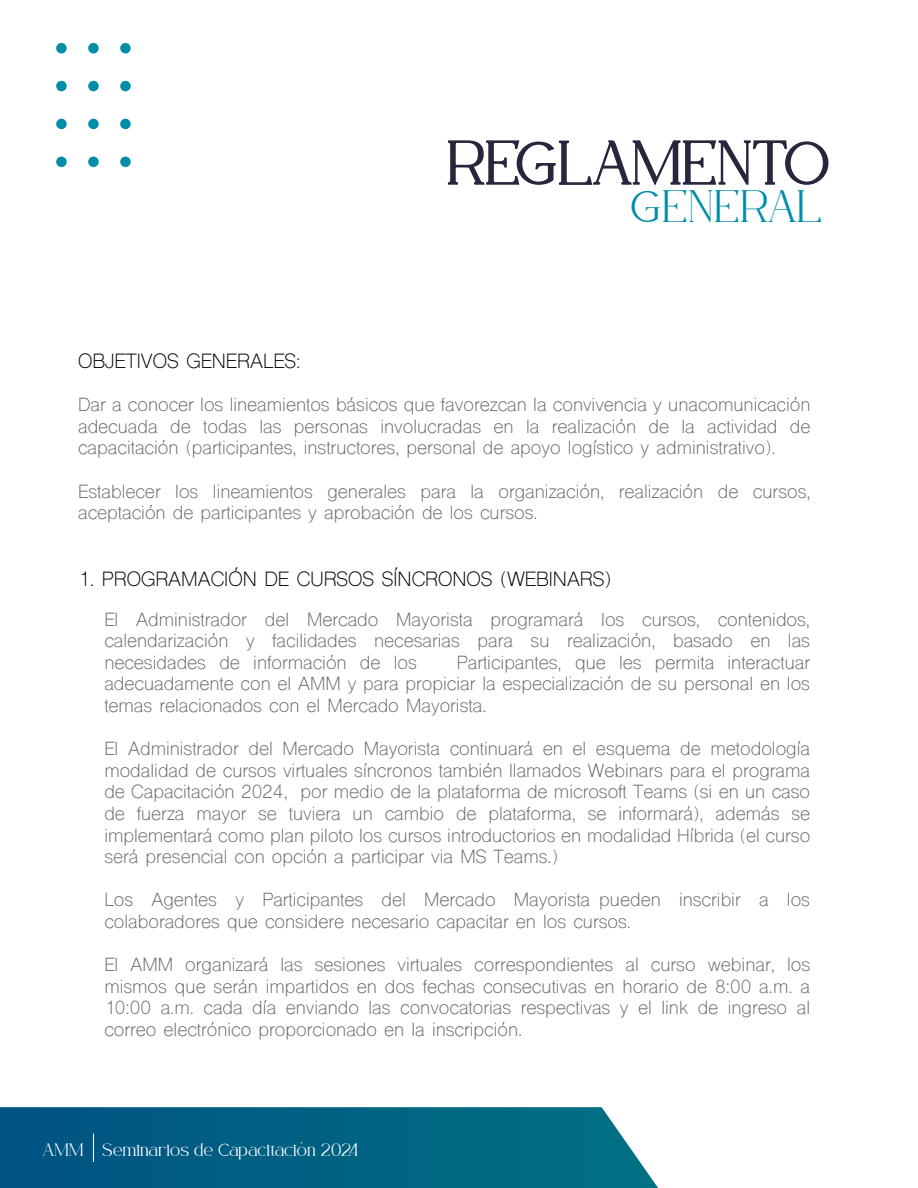
<style>
.page{position:relative;width:918px;height:1188px;background:#fff}
.page>*{position:absolute;margin:0;border:0;box-sizing:border-box;transform-origin:0 0}
.t1{font:100 61.2px "Fogie";color:#26263d}
.t2{font:100 45.3px "Fogie";color:#008ea7}
.t3{font:19.5px "Shree Dev 0714";color:#000}
.t4{font:18px/21.6px "Shree Dev 0714";color:#656565;text-align:justify}
.t5{font:100 18px "Fogie";letter-spacing:-.01em;color:#fff}
.s1{font-size:18px}
</style>
<div class="page">
<svg style="left:0;top:1107px;width:658px;height:81px;background:#0b6888"></svg>
<svg style="left:93px;top:1134px;width:1px;height:28px"></svg>
<div style="left:56px;top:43px;width:11px;height:10px;background:#008ea7;border-radius:50%"></div>
<div style="left:88px;top:43px;width:11px;height:10px;background:#008ea7;border-radius:50%"></div>
<div style="left:120px;top:43px;width:11px;height:10px;background:#008ea7;border-radius:50%"></div>
<div style="left:56px;top:81px;width:11px;height:10px;background:#008ea7;border-radius:50%"></div>
<div style="left:88px;top:81px;width:11px;height:10px;background:#008ea7;border-radius:50%"></div>
<div style="left:120px;top:81px;width:11px;height:10px;background:#008ea7;border-radius:50%"></div>
<div style="left:56px;top:119px;width:11px;height:10px;background:#008ea7;border-radius:50%"></div>
<div style="left:88px;top:119px;width:11px;height:10px;background:#008ea7;border-radius:50%"></div>
<div style="left:120px;top:119px;width:11px;height:10px;background:#008ea7;border-radius:50%"></div>
<div style="left:56px;top:157px;width:11px;height:10px;background:#008ea7;border-radius:50%"></div>
<div style="left:88px;top:157px;width:11px;height:10px;background:#008ea7;border-radius:50%"></div>
<div style="left:120px;top:157px;width:11px;height:10px;background:#008ea7;border-radius:50%"></div>
<svg style="left:447px;top:140px;width:382px;height:46px"></svg>
<h1 class="t1" style="left:447px;top:136px;width:385px">REGLAMENTO</h1>
<h2 class="t2" style="left:630px;top:187px;width:195px">GENERAL</h2>
<p class="t3" style="left:78px;top:349px;width:224px">OBJETIVOS GENERALES<span class="s1">:</span></p>
<p class="t4" style="left:78px;top:396px;width:734px">Dar a conocer los lineamientos básicos que favorezcan la convivencia y unacomunicación adecuada de todas las personas involucradas en la realización de la actividad de capacitación (participantes, instructores, personal de apoyo logístico y administrativo).</p>
<p class="t4" style="left:78px;top:482px;width:734px">Establecer los lineamientos generales para la organización, realización de cursos, aceptación de participantes y aprobación de los cursos.</p>
<p class="t3" style="left:78px;top:567px;width:535px">1. PROGRAMACIÓN DE CURSOS SÍNCRONOS (WEBINARS)</p>
<p class="t4" style="left:104px;top:610px;width:707px">El Administrador del Mercado Mayorista programará los cursos, contenidos, calendarización y facilidades necesarias para su realización, basado en las necesidades de información de los</p>
<p class="t4" style="left:104px;top:654px;width:707px;text-indent:352px">Participantes, que les permita interactuar adecuadamente con el AMM y para propiciar la especialización de su personal en los temas relacionados con el Mercado Mayorista.</p>
<p class="t4" style="left:104px;top:740px;width:707px">El Administrador del Mercado Mayorista continuará en el esquema de metodología modalidad de cursos virtuales síncronos también llamados Webinars para el programa de Capacitación 2024, por medio de la plataforma de microsoft Teams (si en un caso de fuerza mayor se tuviera un cambio de plataforma, se informará), además se implementará como plan piloto los cursos introductorios en modalidad Híbrida (el curso será presencial con opción a participar via MS Teams.)</p>
<p class="t4" style="left:104px;top:891px;width:707px">Los Agentes y Participantes del Mercado Mayorista pueden inscribir a los colaboradores que considere necesario capacitar en los cursos.</p>
<p class="t4" style="left:104px;top:956px;width:707px">El AMM organizará las sesiones virtuales correspondientes al curso webinar, los mismos que serán impartidos en dos fechas consecutivas en horario de 8:00 a.m. a 10:00 a.m. cada día enviando las convocatorias respectivas y el link de ingreso al correo electrónico proporcionado en la inscripción.</p>
<p class="t5" style="left:43px;top:1141px;width:317px">AMM Seminarios de Capacitación 2024</p>
</div>
